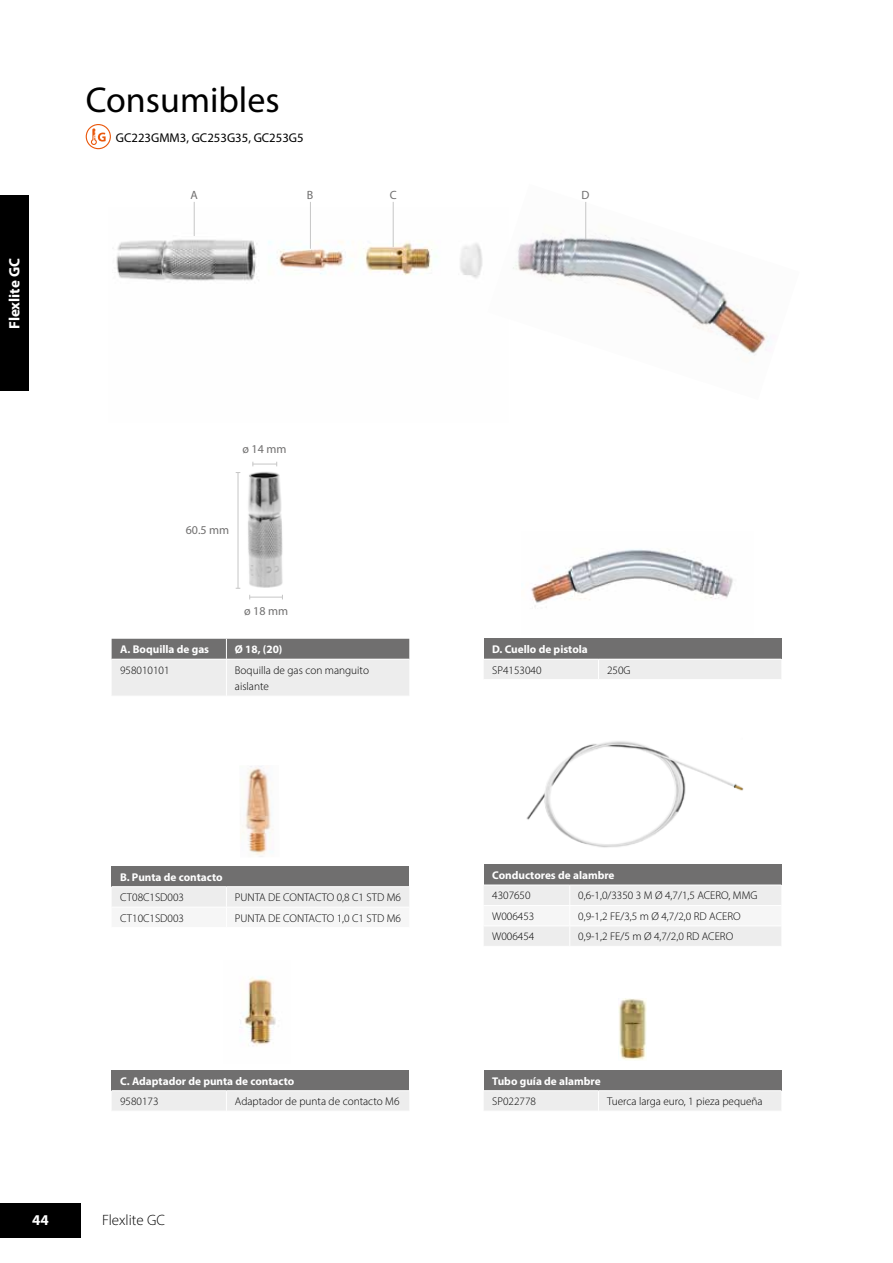
<style>
.page{position:relative;width:893px;height:1263px;background:#fff}
.page>*{position:absolute;margin:0;border:0;box-sizing:border-box;transform-origin:0 0}
.t1{font:36px "Myriad Pro";color:#000}
.t2{font:700 15px "Myriad Pro";color:#fff}
.t3{font:300 15px "Myriad Pro";color:#000}
.t4{font:12.75px "Myriad Pro";color:#000}
.t5{font:12px "Myriad Pro";color:#706f6f}
.t6{font:300 11.25px/16.5px "Myriad Pro";color:#000}
.t7{font:700 11.25px "Myriad Pro";color:#fff}
</style>
<div class="page">
<img style="left:116px;top:208px;width:367px;height:73px">
<img style="left:531px;top:549px;width:202px;height:58px">
<img style="left:240px;top:464px;width:43px;height:125px">
<img style="left:240px;top:766px;width:34px;height:91px">
<img style="left:240px;top:976px;width:36px;height:70px">
<svg style="left:86px;top:124px;width:25px;height:25px"></svg>
<img style="left:513px;top:202px;width:257px;height:154px">
<hr style="left:238px;top:472px;width:1px;height:116px;background:#c6c6c6">
<svg style="left:253px;top:462px;width:24px;height:4px"></svg>
<hr style="left:249px;top:597px;width:34px;height:1px;background:#c6c6c6">
<hr style="left:194px;top:202px;width:1px;height:34px;background:#c6c6c6">
<hr style="left:310px;top:202px;width:1px;height:47px;background:#c6c6c6">
<hr style="left:393px;top:202px;width:1px;height:45px;background:#c6c6c6">
<hr style="left:585px;top:202px;width:1px;height:37px;background:#c6c6c6">
<img style="left:526px;top:741px;width:218px;height:107px">
<img style="left:618px;top:998px;width:29px;height:62px">
<svg style="left:112px;top:639px;width:297px;height:57px;background:#c2c1c1"></svg>
<hr style="left:226px;top:659px;width:1px;height:37px;background:#fff">
<div style="left:112px;top:866px;width:297px;height:21px;background:#706f6f"></div>
<hr style="left:112px;top:886px;width:114px;height:1px;background:#fff">
<hr style="left:226px;top:886px;width:183px;height:1px;background:#fff">
<div style="left:112px;top:887px;width:297px;height:20px;background:#ededed"></div>
<div style="left:112px;top:1070px;width:297px;height:21px;background:#706f6f"></div>
<hr style="left:112px;top:1090px;width:114px;height:1px;background:#fff">
<hr style="left:226px;top:1090px;width:183px;height:1px;background:#fff">
<div style="left:112px;top:1091px;width:297px;height:20px;background:#ededed"></div>
<div style="left:484px;top:639px;width:297px;height:20px;background:#706f6f"></div>
<div style="left:484px;top:660px;width:297px;height:19px;background:#ededed"></div>
<div style="left:484px;top:864px;width:297px;height:21px;background:#706f6f"></div>
<svg style="left:484px;top:886px;width:297px;height:60px"></svg>
<div style="left:484px;top:1070px;width:297px;height:21px;background:#706f6f"></div>
<hr style="left:484px;top:1090px;width:114px;height:1px;background:#fff">
<hr style="left:598px;top:1090px;width:183px;height:1px;background:#fff">
<div style="left:484px;top:1091px;width:297px;height:20px;background:#ededed"></div>
<div style="left:0;top:196px;width:29px;height:195px;background:#000"></div>
<div style="left:0;top:1203px;width:81px;height:34px;background:#000"></div>
<h2 class="t2" style="left:5px;top:329px;width:73px;rotate:-90deg">Flexlite GC</h2>
<h1 class="t1" style="left:86px;top:78px;width:196px">Consumibles</h1>
<p class="t4" style="left:116px;top:130px;width:189px">GC223GMM3, GC253G35, GC253G5</p>
<p class="t5" style="left:190px;top:187px;width:9px">A</p>
<p class="t5" style="left:307px;top:187px;width:8px">B</p>
<p class="t5" style="left:390px;top:187px;width:8px">C</p>
<p class="t5" style="left:582px;top:187px;width:9px">D</p>
<p class="t5" style="left:242px;top:442px;width:46px">ø 14 mm</p>
<p class="t5" style="left:186px;top:523px;width:45px">60.5 mm</p>
<p class="t5" style="left:244px;top:603px;width:46px">ø 18 mm</p>
<p class="t7" style="left:120px;top:642px;width:91px">A. Boquilla de gas</p>
<p class="t7" style="left:235px;top:642px;width:49px">Ø 18, (20)</p>
<p class="t6" style="left:120px;top:661px;width:51px">958010101</p>
<p class="t6" style="left:235px;top:661px;width:136px">Boquilla de gas con manguito aislante</p>
<p class="t7" style="left:492px;top:642px;width:97px">D. Cuello de pistola</p>
<p class="t6" style="left:492px;top:661px;width:51px">SP4153040</p>
<p class="t6" style="left:607px;top:661px;width:25px">250G</p>
<p class="t7" style="left:120px;top:869px;width:104px">B. Punta de contacto</p>
<p class="t6" style="left:120px;top:889px;width:65px">CT08C1SD003</p>
<p class="t6" style="left:235px;top:889px;width:168px">PUNTA DE CONTACTO 0,8 C1 STD M6</p>
<p class="t6" style="left:120px;top:909px;width:65px">CT10C1SD003</p>
<p class="t6" style="left:235px;top:909px;width:168px">PUNTA DE CONTACTO 1,0 C1 STD M6</p>
<p class="t7" style="left:120px;top:1073px;width:176px">C. Adaptador de punta de contacto</p>
<p class="t6" style="left:120px;top:1093px;width:40px">9580173</p>
<p class="t6" style="left:235px;top:1093px;width:166px">Adaptador de punta de contacto M6</p>
<h2 class="t2" style="left:32px;top:1210px;width:18px">44</h2>
<h2 class="t3" style="left:102px;top:1211px;width:64px">Flexlite GC</h2>
<p class="t7" style="left:492px;top:868px;width:124px">Conductores de alambre</p>
<p class="t6" style="left:492px;top:887px;width:40px">4307650</p>
<p class="t6" style="left:578px;top:887px;width:181px">0,6-1,0/3350 3 M Ø 4,7/1,5 ACERO, MMG</p>
<p class="t6" style="left:492px;top:908px;width:44px">W006453</p>
<p class="t6" style="left:578px;top:908px;width:164px">0,9-1,2 FE/3,5 m Ø 4,7/2,0 RD ACERO</p>
<p class="t6" style="left:492px;top:928px;width:44px">W006454</p>
<p class="t6" style="left:578px;top:928px;width:156px">0,9-1,2 FE/5 m Ø 4,7/2,0 RD ACERO</p>
<p class="t7" style="left:492px;top:1073px;width:110px">Tubo guía de alambre</p>
<p class="t6" style="left:492px;top:1093px;width:45px">SP022778</p>
<p class="t6" style="left:607px;top:1093px;width:157px">Tuerca larga euro, 1 pieza pequeña</p>
</div>
